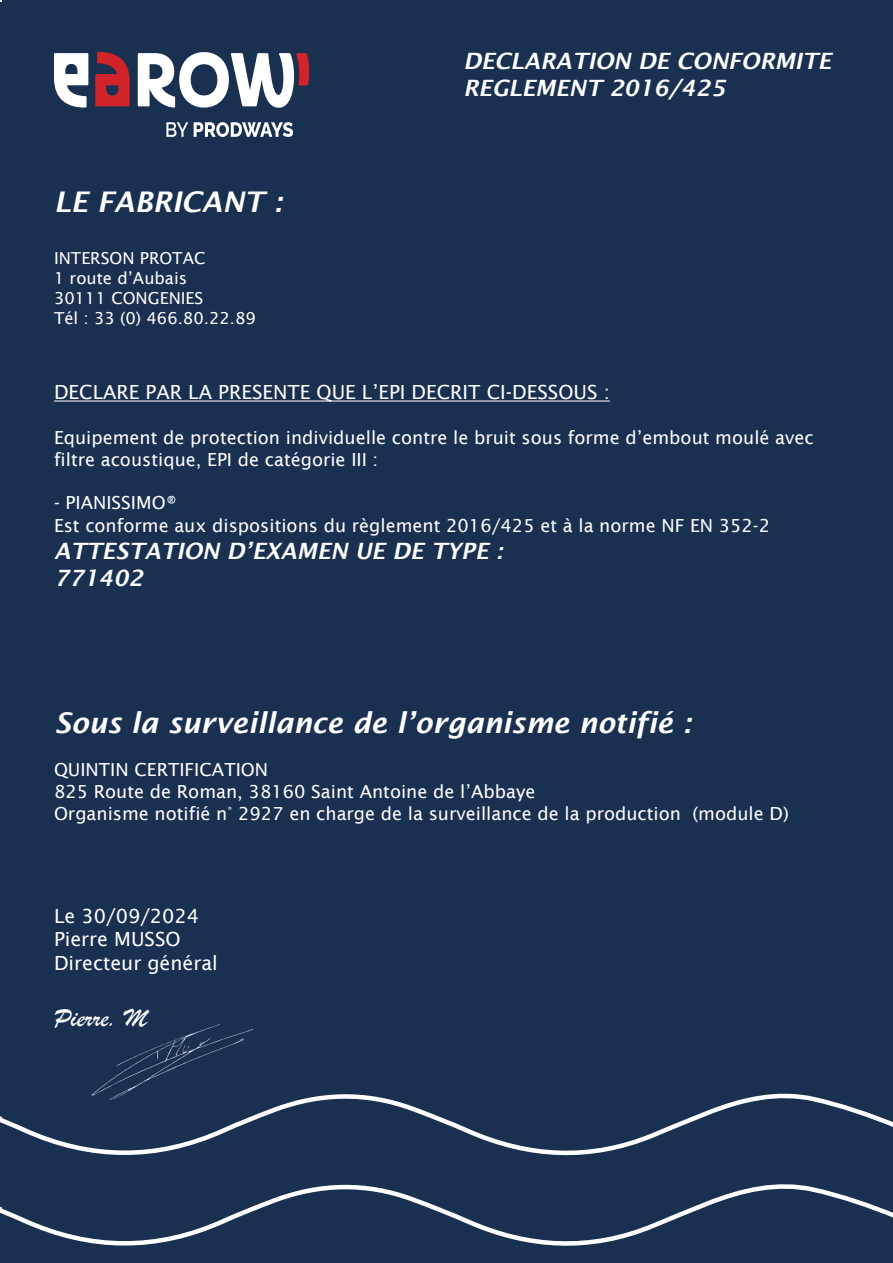
<style>
.page{position:relative;width:893px;height:1263px;background:#fff}
.page>*{position:absolute;margin:0;border:0;box-sizing:border-box;transform-origin:0 0}
.t1{font:italic 600 28.5px "Lucida Sans";color:#fff}
.t2{font:27px "Brush Script";color:#fff}
.t3{font:italic 600 22.5px "Lucida Sans";color:#fff}
.t4{font:19.5px "Lucida Sans";color:#fff}
.t5{font:18px/21.6px "Lucida Sans";color:#fff}
.t6{font:16.5px "Lucida Sans";color:#fff}
</style>
<div class="page">
<hr style="left:0;top:2px;width:2px;height:1261px;background:#193051">
<div style="left:2px;top:0;width:891px;height:1263px;background:#193051"></div>
<svg style="left:54px;top:51px;width:255px;height:57px"></svg>
<svg style="left:166px;top:122px;width:22px;height:15px"></svg>
<svg style="left:194px;top:122px;width:99px;height:15px"></svg>
<svg style="left:0;top:1093px;width:893px;height:63px"></svg>
<svg style="left:0;top:1184px;width:893px;height:62px"></svg>
<hr style="left:54px;top:401px;width:556px;height:1px;background:#fff">
<img style="left:17px;top:1024px;width:240px;height:132px">
<p class="t1" style="left:54px;top:186px;width:230px">LE FABRICANT :</p>
<p class="t6" style="left:54px;top:249px;width:153px">INTERSON PROTAC</p>
<p class="t6" style="left:54px;top:269px;width:135px">1 route d’Aubais</p>
<p class="t6" style="left:54px;top:289px;width:151px">30111 CONGENIES</p>
<p class="t6" style="left:54px;top:309px;width:203px">Tél : 33 (0) 466.80.22.89</p>
<p class="t3" style="left:463px;top:48px;width:369px">DECLARATION DE CONFORMITE</p>
<p class="t3" style="left:463px;top:75px;width:263px">REGLEMENT 2016/425</p>
<p class="t4" style="left:54px;top:381px;width:557px">DECLARE PAR LA PRESENTE QUE L’EPI DECRIT CI-DESSOUS :</p>
<p class="t5" style="left:54px;top:427px;width:761px">Equipement de protection individuelle contre le bruit sous forme d’embout moulé avec filtre acoustique, EPI de catégorie III :</p>
<p class="t5" style="left:54px;top:492px;width:125px">- PIANISSIMO®</p>
<p class="t5" style="left:54px;top:515px;width:718px">Est conforme aux dispositions du règlement 2016/425 et à la norme NF EN 352-2</p>
<p class="t3" style="left:54px;top:538px;width:451px">ATTESTATION D’EXAMEN UE DE TYPE :</p>
<p class="t3" style="left:54px;top:565px;width:91px">771402</p>
<p class="t1" style="left:54px;top:707px;width:639px">Sous la surveillance de l’organisme notifié :</p>
<p class="t5" style="left:54px;top:759px;width:216px">QUINTIN CERTIFICATION</p>
<p class="t5" style="left:54px;top:781px;width:736px">825 Route de Roman, 38160 Saint Antoine de l’Abbaye<br>Organisme notifié n° 2927 en charge de la surveillance de la production (module D)</p>
<p class="t4" style="left:54px;top:905px;width:147px">Le 30/09/2024</p>
<p class="t4" style="left:54px;top:928px;width:128px">Pierre MUSSO</p>
<p class="t4" style="left:54px;top:952px;width:165px">Directeur général</p>
<p class="t2" style="left:54px;top:1001px;width:95px">Pierre. M</p>
</div>
